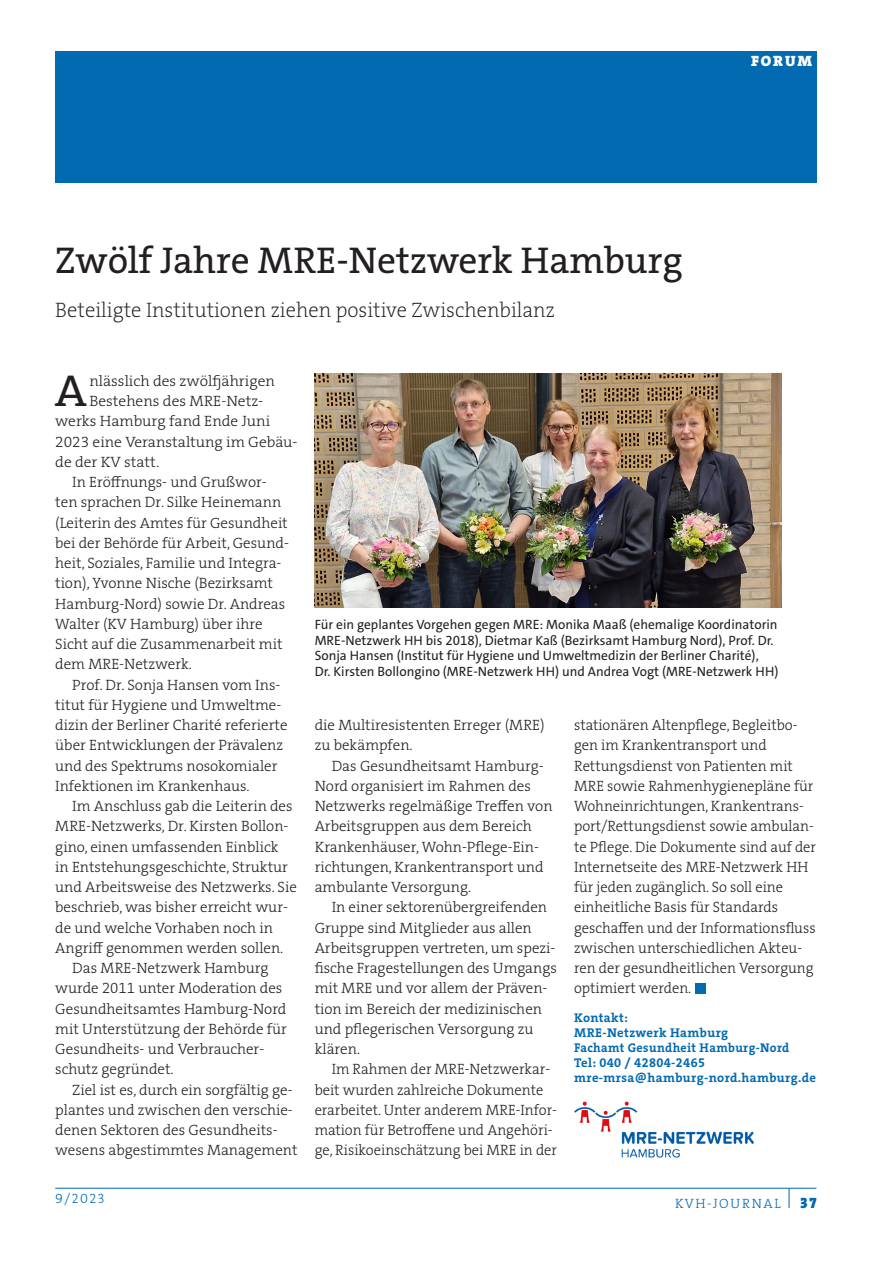
<style>
.page{position:relative;width:893px;height:1263px;background:#fff}
.page>*{position:absolute;margin:0;border:0;box-sizing:border-box;transform-origin:0 0}
.t1{font:45px "The Serif HP5 Plain";color:#231f20}
.t2{font:37.5px "The Serif HP5 Plain";color:#231f20}
.t3{font:21px "The Serif HP2 Ex Lig";color:#231f20}
.t4{font:15px/20.2px "The Serif HP3 Lig";color:#231f20}
.t5{font:15px "The Serif HP9 Blk";letter-spacing:.125em;color:#fff}
.t6{font:13.5px/15.8px "The Sans C4 s";color:#231f20}
.t7{font:13.5px "The Serif HP3 Lig";letter-spacing:.115em;color:#016ab1}
.t8{font:12.75px/15px "The Serif HP7 Bld";letter-spacing:.03em;color:#016ab1}
.s1{font-family:"The Serif HP9 Blk";font-size:15px}
</style>
<div class="page">
<hr style="left:55px;top:1188px;width:761px;height:1px;background:#016ab1">
<img style="left:315px;top:373px;width:466px;height:234px">
<img style="left:574px;top:1101px;width:180px;height:57px">
<div style="left:55px;top:51px;width:761px;height:132px;background:#016ab1"></div>
<div style="left:695px;top:983px;width:11px;height:10px;background:#016ab1"></div>
<p class="t5" style="left:751px;top:51px;width:62px">FORUM</p>
<h2 class="t2" style="left:55px;top:236px;width:629px">Zwölf Jahre MRE-Netzwerk Hamburg</h2>
<h3 class="t3" style="left:55px;top:296px;width:501px">Beteiligte Institutionen ziehen positive Zwischenbilanz</h3>
<h1 class="t1" style="left:55px;top:362px;width:34px">A</h1>
<p class="t4" style="left:89px;top:371px;width:187px">nlässlich des zwölfjährigen</p>
<p class="t4" style="left:89px;top:391px;width:175px">Bestehens des MRE-Netz-</p>
<p class="t4" style="left:55px;top:411px;width:216px">werks Hamburg fand Ende Juni</p>
<p class="t4" style="left:55px;top:431px;width:244px">2023 eine Veranstaltung im Gebäu-</p>
<p class="t4" style="left:55px;top:452px;width:105px">de der KV statt.</p>
<p class="t4" style="left:72px;top:472px;width:196px">In Eröffnungs- und Grußwor-</p>
<p class="t4" style="left:55px;top:492px;width:227px">ten sprachen Dr. Silke Heinemann</p>
<p class="t4" style="left:55px;top:512px;width:234px">(Leiterin des Amtes für Gesundheit</p>
<p class="t4" style="left:55px;top:533px;width:235px">bei der Behörde für Arbeit, Gesund-</p>
<p class="t4" style="left:55px;top:553px;width:228px">heit, Soziales, Familie und Integra-</p>
<p class="t4" style="left:55px;top:573px;width:219px">tion), Yvonne Nische (Bezirksamt</p>
<p class="t4" style="left:55px;top:593px;width:232px">Hamburg-Nord) sowie Dr. Andreas</p>
<p class="t4" style="left:55px;top:614px;width:209px">Walter (KV Hamburg) über ihre</p>
<p class="t4" style="left:55px;top:634px;width:229px">Sicht auf die Zusammenarbeit mit</p>
<p class="t4" style="left:55px;top:654px;width:138px">dem MRE-Netzwerk.</p>
<p class="t4" style="left:72px;top:674px;width:210px">Prof. Dr. Sonja Hansen vom Ins-</p>
<p class="t4" style="left:55px;top:695px;width:228px">titut für Hygiene und Umweltme-</p>
<p class="t4" style="left:55px;top:715px;width:234px">dizin der Berliner Charité referierte</p>
<p class="t4" style="left:55px;top:735px;width:229px">über Entwicklungen der Prävalenz</p>
<p class="t4" style="left:55px;top:755px;width:224px">und des Spektrums nosokomialer</p>
<p class="t4" style="left:55px;top:776px;width:196px">Infektionen im Krankenhaus.</p>
<p class="t4" style="left:72px;top:796px;width:222px">Im Anschluss gab die Leiterin des</p>
<p class="t4" style="left:55px;top:816px;width:235px">MRE-Netzwerks, Dr. Kirsten Bollon-</p>
<p class="t4" style="left:55px;top:836px;width:225px">gino, einen umfassenden Einblick</p>
<p class="t4" style="left:55px;top:857px;width:234px">in Entstehungsgeschichte, Struktur</p>
<p class="t4" style="left:55px;top:877px;width:243px">und Arbeitsweise des Netzwerks. Sie</p>
<p class="t4" style="left:55px;top:897px;width:234px">beschrieb, was bisher erreicht wur-</p>
<p class="t4" style="left:55px;top:917px;width:219px">de und welche Vorhaben noch in</p>
<p class="t4" style="left:55px;top:938px;width:230px">Angriff genommen werden sollen.</p>
<p class="t4" style="left:72px;top:958px;width:198px">Das MRE-Netzwerk Hamburg</p>
<p class="t4" style="left:55px;top:978px;width:229px">wurde 2011 unter Moderation des</p>
<p class="t4" style="left:55px;top:998px;width:233px">Gesundheitsamtes Hamburg-Nord</p>
<p class="t4" style="left:55px;top:1019px;width:233px">mit Unterstützung der Behörde für</p>
<p class="t4" style="left:55px;top:1039px;width:210px">Gesundheits- und Verbraucher-</p>
<p class="t4" style="left:55px;top:1059px;width:120px">schutz gegründet.</p>
<p class="t4" style="left:72px;top:1079px;width:222px">Ziel ist es, durch ein sorgfältig ge-</p>
<p class="t4" style="left:55px;top:1100px;width:239px">plantes und zwischen den verschie-</p>
<p class="t4" style="left:55px;top:1120px;width:224px">denen Sektoren des Gesundheits-</p>
<p class="t4" style="left:55px;top:1140px;width:244px">wesens abgestimmtes Management</p>
<p class="t7" style="left:55px;top:1190px;width:51px">9/2023</p>
<p class="t6" style="left:315px;top:616px;width:465px">Für ein geplantes Vorgehen gegen MRE: Monika Maaß (ehemalige Koordinatorin MRE-Netzwerk HH bis 2018), Dietmar Kaß (Bezirksamt Hamburg Nord), Prof. Dr.<br>Sonja Hansen (Institut für Hygiene und Umweltmedizin der Berliner Charité),<br>Dr. Kirsten Bollongino (MRE-Netzwerk HH) und Andrea Vogt (MRE-Netzwerk HH)</p>
<p class="t4" style="left:315px;top:715px;width:232px">die Multiresistenten Erreger (MRE) zu bekämpfen.</p>
<p class="t4" style="left:315px;top:755px;width:239px;text-indent:17px">Das Gesundheitsamt Hamburg-<br>Nord organisiert im Rahmen des<br>Netzwerks regelmäßige Treffen von<br>Arbeitsgruppen aus dem Bereich<br>Krankenhäuser, Wohn-Pflege-Ein&shy;richtungen, Krankentransport und ambulante Versorgung.</p>
<p class="t4" style="left:315px;top:897px;width:244px;text-indent:17px">In einer sektorenübergreifenden<br>Gruppe sind Mitglieder aus allen<br>Arbeitsgruppen vertreten, um spezi&shy;fische Fragestellungen des Umgangs mit MRE und vor allem der Präven&shy;tion im Bereich der medizinischen und pflegerischen Versorgung zu klären.</p>
<p class="t4" style="left:315px;top:1059px;width:244px;text-indent:17px">Im Rahmen der MRE-Netzwerkar&shy;beit wurden zahlreiche Dokumente erarbeitet. Unter anderem MRE-Infor&shy;mation für Betroffene und Angehöri&shy;ge, Risikoeinschätzung bei MRE in der</p>
<p class="t4" style="left:574px;top:715px;width:244px">stationären Altenpflege, Begleitbo&shy;gen im Krankentransport und Rettungsdienst von Patienten mit MRE sowie Rahmenhygienepläne für Wohneinrichtungen, Krankentrans&shy;port/Rettungsdienst sowie ambulan&shy;te Pflege. Die Dokumente sind auf der Internetseite des MRE-Netzwerk HH für jeden zugänglich. So soll eine einheitliche Basis für Standards geschaffen und der Informationsfluss zwischen unterschiedlichen Akteu&shy;ren der gesundheitlichen Versorgung optimiert werden.</p>
<p class="t8" style="left:574px;top:1010px;width:243px">Kontakt:<br>MRE-Netzwerk Hamburg<br>Fachamt Gesundheit Hamburg-Nord<br>Tel: 040 / 42804-2465 mre-mrsa@hamburg-nord.hamburg.de</p>
<p class="t7" style="left:675px;top:1194px;width:143px">KVH-JOURNAL <sup>|</sup> <span class="s1">37</span></p>
</div>
